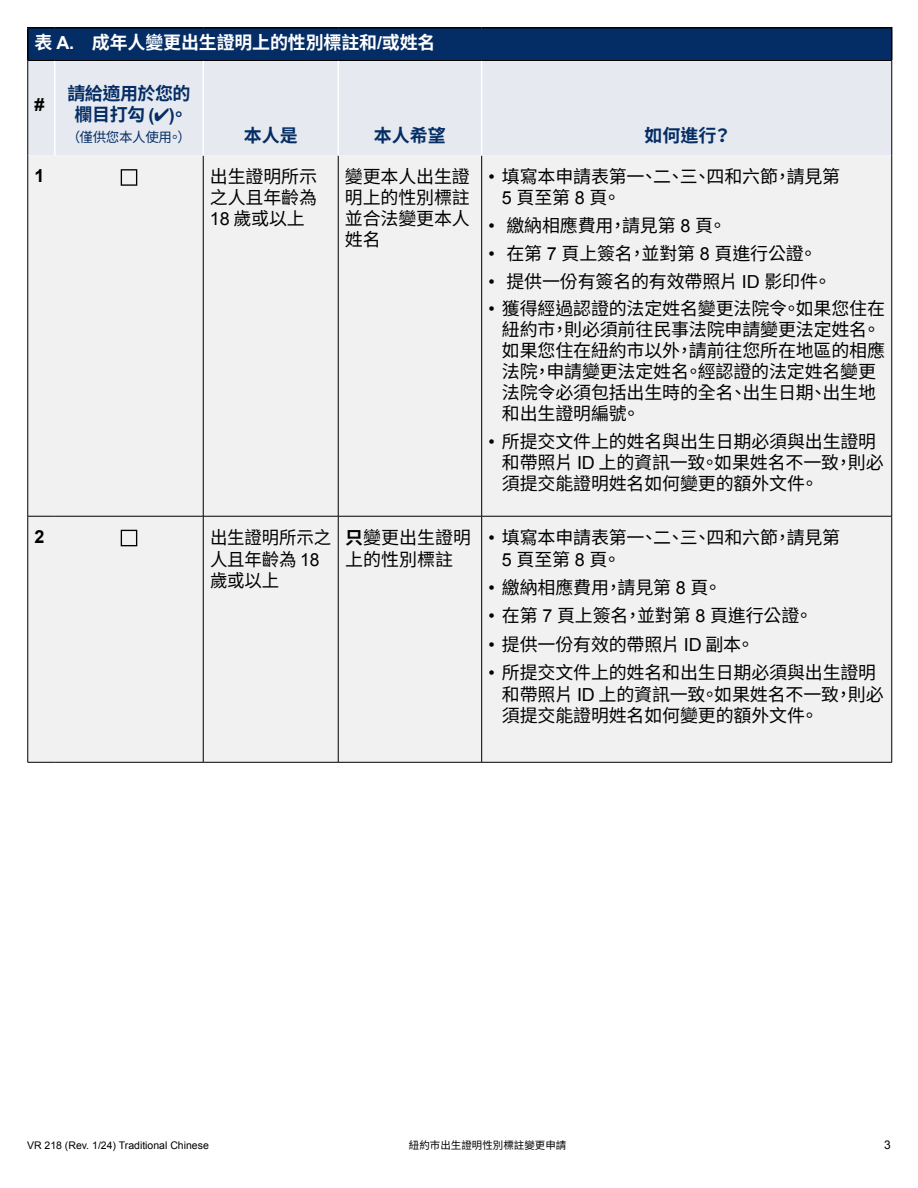
<style>
.page{position:relative;width:918px;height:1188px;background:#fff}
.page>*{position:absolute;margin:0;border:0;box-sizing:border-box;transform-origin:0 0}
.t1{font:18px/21px "Noto Sans CJ Ktc";letter-spacing:-.01em;color:#000}
.t2{font:700 18px/21px "Noto Sans CJ Ktc";letter-spacing:-.025em;color:#052d65;text-align:center}
.t3{font:700 18px "Noto Sans CJ Ktc";letter-spacing:-.01em;color:#fff}
.t4{font:700 18px "Arial";color:#000}
.t5{font:13.5px "Noto Sans CJ Ktc";letter-spacing:-.025em;color:#052d65}
.t6{font:12px "Arial";color:#000}
.t7{font:10.5px "Arial";color:#000}
.t8{font:10.5px "Noto Sans CJ Ktc";color:#000}
.s1{font-family:"Arial"}
.s2{font-weight:700}
</style>
<div class="page">
<div style="left:28px;top:28px;width:864px;height:32px;background:#052d65"></div>
<div style="left:28px;top:61px;width:863px;height:95px;background:#e6eaf0"></div>
<div style="left:28px;top:156px;width:863px;height:606px;background:#f1f1f2"></div>
<svg style="left:27px;top:27px;width:28px;height:1px"></svg>
<hr style="left:27px;top:29px;width:1px;height:31px;background:#000">
<hr style="left:55px;top:27px;width:148px;height:1px;background:#000">
<hr style="left:203px;top:27px;width:135px;height:1px;background:#000">
<hr style="left:338px;top:27px;width:144px;height:1px;background:#000">
<hr style="left:482px;top:27px;width:410px;height:1px;background:#000">
<hr style="left:891px;top:29px;width:1px;height:31px;background:#000">
<hr style="left:203px;top:156px;width:1px;height:360px;background:#000">
<hr style="left:338px;top:156px;width:1px;height:360px;background:#000">
<hr style="left:481px;top:156px;width:1px;height:360px;background:#000">
<svg style="left:28px;top:516px;width:27px;height:1px"></svg>
<hr style="left:55px;top:516px;width:148px;height:1px;background:#000">
<hr style="left:203px;top:516px;width:135px;height:1px;background:#000">
<hr style="left:203px;top:516px;width:1px;height:246px;background:#000">
<hr style="left:338px;top:516px;width:144px;height:1px;background:#000">
<hr style="left:338px;top:516px;width:1px;height:246px;background:#000">
<hr style="left:482px;top:516px;width:410px;height:1px;background:#000">
<hr style="left:481px;top:516px;width:1px;height:246px;background:#000">
<hr style="left:54px;top:61px;width:2px;height:95px;background:#fff">
<hr style="left:202px;top:61px;width:2px;height:95px;background:#fff">
<hr style="left:338px;top:61px;width:1px;height:95px;background:#fff">
<hr style="left:481px;top:61px;width:1px;height:95px;background:#fff">
<svg style="left:28px;top:60px;width:27px;height:1px"></svg>
<hr style="left:27px;top:61px;width:1px;height:95px;background:#000">
<hr style="left:55px;top:60px;width:148px;height:1px;background:#000">
<hr style="left:203px;top:60px;width:135px;height:1px;background:#000">
<hr style="left:338px;top:60px;width:144px;height:1px;background:#000">
<hr style="left:482px;top:60px;width:410px;height:1px;background:#000">
<hr style="left:891px;top:61px;width:1px;height:95px;background:#000">
<hr style="left:27px;top:156px;width:1px;height:360px;background:#000">
<hr style="left:891px;top:156px;width:1px;height:360px;background:#000">
<hr style="left:27px;top:516px;width:1px;height:246px;background:#000">
<hr style="left:891px;top:516px;width:1px;height:246px;background:#000">
<svg style="left:28px;top:762px;width:27px;height:1px"></svg>
<hr style="left:55px;top:762px;width:148px;height:1px;background:#000">
<hr style="left:203px;top:762px;width:135px;height:1px;background:#000">
<hr style="left:338px;top:762px;width:144px;height:1px;background:#000">
<hr style="left:482px;top:762px;width:410px;height:1px;background:#000">
<svg style="left:121px;top:169px;width:16px;height:17px"></svg>
<svg style="left:121px;top:530px;width:16px;height:16px"></svg>
<p class="t3" style="left:34px;top:32px;width:403px">表 <span class="s1">A.</span>　成年人變更出生證明上的性別標註和<span class="s1">/</span>或姓名</p>
<p class="t4" style="left:34px;top:93px;width:12px">#</p>
<p class="t2" style="left:67px;top:83px;width:125px">請給適用於您的欄目打勾 <span class="s1">(</span>✔<span class="s1">)</span>。</p>
<p class="t5" style="left:67px;top:129px;width:126px">（僅供您本人使用。）</p>
<p class="t2" style="left:244px;top:125px;width:55px">本人是</p>
<p class="t2" style="left:374px;top:125px;width:73px">本人希望</p>
<p class="t2" style="left:644px;top:125px;width:89px">如何進行？</p>
<p class="t4" style="left:34px;top:164px;width:12px">1</p>
<p class="t1" style="left:210px;top:167px;width:109px;text-align:justify">出生證明所示之人且年齡為<span class="s1">18</span> 歲或以上</p>
<p class="t1" style="left:345px;top:167px;width:126px;text-align:justify">變更本人出生證明上的性別標註並合法變更本人姓名</p>
<p class="t1" style="left:502px;top:167px;width:340px;text-indent:-14px"><span class="s1">•</span> 填寫本申請表第一、二、三、四和六節，請見第<br><span class="s1">5</span> 頁至第 <span class="s1">8</span> 頁。</p>
<p class="t1" style="left:488px;top:215px;width:239px"><span class="s1">•</span> 繳納相應費用，請見第 <span class="s1">8</span> 頁。</p>
<p class="t1" style="left:488px;top:243px;width:330px"><span class="s1">•</span> 在第 <span class="s1">7</span> 頁上簽名，並對第 <span class="s1">8</span> 頁進行公證。</p>
<p class="t1" style="left:488px;top:271px;width:344px"><span class="s1">•</span> 提供一份有簽名的有效帶照片 <span class="s1">ID</span> 影印件。</p>
<p class="t1" style="left:502px;top:299px;width:385px;text-indent:-14px"><span class="s1">•</span> 獲得經過認證的法定姓名變更法院令。如果您住在紐約市，則必須前往民事法院申請變更法定姓名。如果您住在紐約市以外，請前往您所在地區的相應法院，申請變更法定姓名。經認證的法定姓名變更法院令必須包括出生時的全名、出生日期、出生地和出生證明編號。</p>
<p class="t1" style="left:502px;top:431px;width:383px;text-indent:-14px"><span class="s1">•</span> 所提交文件上的姓名與出生日期必須與出生證明和帶照片 <span class="s1">ID</span> 上的資訊一致。如果姓名不一致，則必須提交能證明姓名如何變更的額外文件。</p>
<p class="t4" style="left:34px;top:525px;width:12px">2</p>
<p class="t1" style="left:210px;top:527px;width:123px;line-height:21.6px">出生證明所示之人且年齡為 <span class="s1">18</span>歲或以上</p>
<p class="t1" style="left:345px;top:527px;width:127px;line-height:21.6px"><span class="s2">只</span>變更出生證明上的性別標註</p>
<p class="t1" style="left:502px;top:527px;width:340px;line-height:21.6px;text-indent:-14px"><span class="s1">•</span> 填寫本申請表第一、二、三、四和六節，請見第<br><span class="s1">5</span> 頁至第 <span class="s1">8</span> 頁。</p>
<p class="t1" style="left:488px;top:577px;width:235px"><span class="s1">•</span> 繳納相應費用，請見第 <span class="s1">8</span> 頁。</p>
<p class="t1" style="left:488px;top:606px;width:326px"><span class="s1">•</span> 在第 <span class="s1">7</span> 頁上簽名，並對第 <span class="s1">8</span> 頁進行公證。</p>
<p class="t1" style="left:488px;top:634px;width:268px"><span class="s1">•</span> 提供一份有效的帶照片 <span class="s1">ID</span> 副本。</p>
<p class="t1" style="left:502px;top:662px;width:383px;line-height:21.6px;text-indent:-14px"><span class="s1">•</span> 所提交文件上的姓名和出生日期必須與出生證明和帶照片 <span class="s1">ID</span> 上的資訊一致。如果姓名不一致，則必須提交能證明姓名如何變更的額外文件。</p>
<p class="t7" style="left:27px;top:1139px;width:183px">VR 218 (Rev. 1/24) Traditional Chinese</p>
<p class="t8" style="left:409px;top:1139px;width:159px">紐約市出生證明性別標註變更申請</p>
<p class="t6" style="left:884px;top:1137px;width:8px">3</p>
</div>
